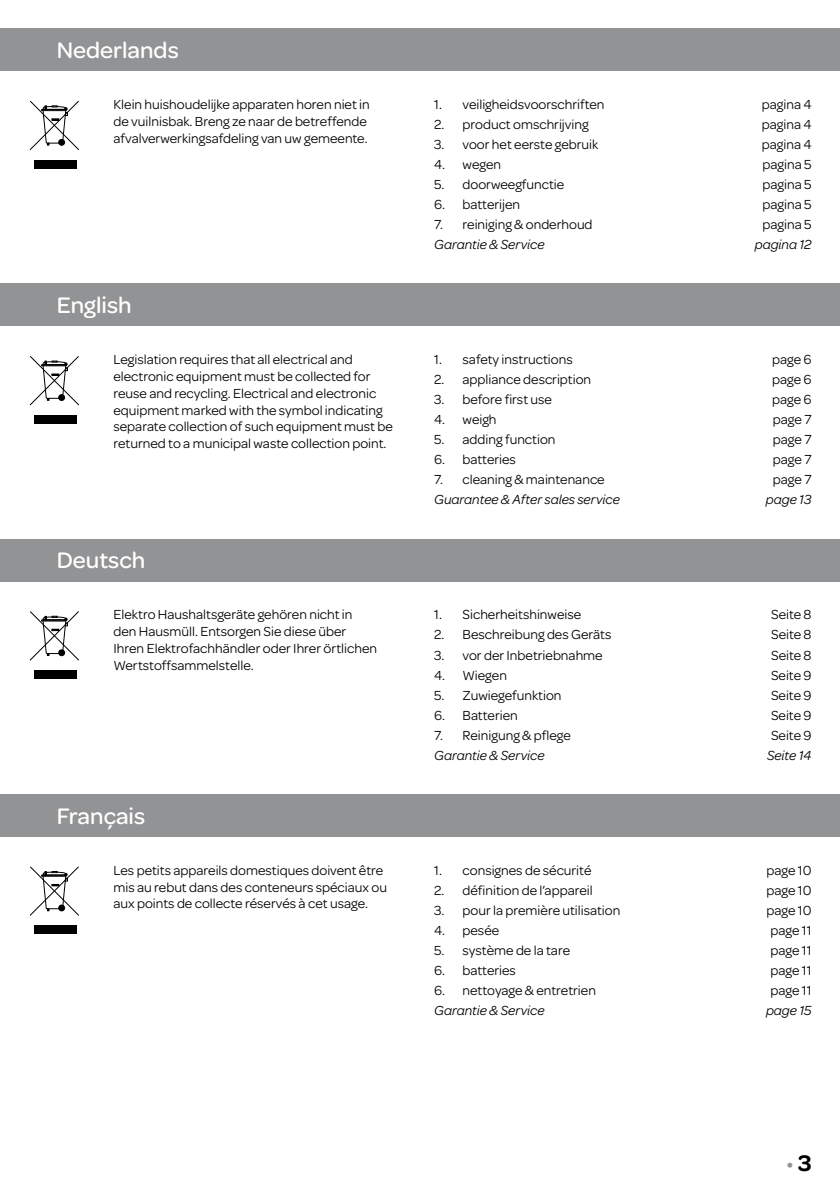
<style>
.page{position:relative;width:840px;height:1191px;background:#fff}
.page>*{position:absolute;margin:0;border:0;box-sizing:border-box;transform-origin:0 0}
.t1{font:500 24px "Omnes";color:#fff}
.t2{font:24px "Omnes";color:#929395}
.t3{font:14px/16.8px "Omnes";color:#000}
.t4{font:italic 14px "Omnes";color:#000}
.s1{font-weight:600;color:#000}
</style>
<div class="page">
<div style="left:0;top:28px;width:839px;height:43px;background:#929395"></div>
<div style="left:0;top:283px;width:839px;height:43px;background:#929395"></div>
<div style="left:0;top:539px;width:839px;height:42px;background:#929395"></div>
<div style="left:0;top:794px;width:839px;height:42px;background:#929395"></div>
<svg style="left:29px;top:100px;width:50px;height:50px"></svg>
<div style="left:34px;top:160px;width:42px;height:8px;background:#000"></div>
<svg style="left:29px;top:356px;width:50px;height:50px"></svg>
<div style="left:34px;top:415px;width:42px;height:8px;background:#000"></div>
<svg style="left:29px;top:611px;width:50px;height:50px"></svg>
<div style="left:34px;top:670px;width:42px;height:9px;background:#000"></div>
<svg style="left:29px;top:866px;width:50px;height:50px"></svg>
<div style="left:34px;top:925px;width:42px;height:9px;background:#000"></div>
<h1 class="t1" style="left:57px;top:33px;width:123px">Nederlands</h1>
<p class="t3" style="left:113px;top:95px;width:258px">Klein huishoudelijke apparaten horen niet in de vuilnisbak. Breng ze naar de betreffende afvalverwerkingsafdeling van uw gemeente.</p>
<h1 class="t1" style="left:57px;top:288px;width:76px">English</h1>
<p class="t3" style="left:113px;top:350px;width:281px">Legislation requires that all electrical and electronic equipment must be collected for reuse and recycling. Electrical and electronic equipment marked with the symbol indicating separate collection of such equipment must be returned to a municipal waste collection point.</p>
<h1 class="t1" style="left:57px;top:544px;width:90px">Deutsch</h1>
<p class="t3" style="left:113px;top:605px;width:265px">Elektro Haushaltsgeräte gehören nicht in den Hausmüll. Entsorgen Sie diese über Ihren Elektrofachhändler oder Ihrer örtlichen Wertstoffsammelstelle.</p>
<h1 class="t1" style="left:57px;top:799px;width:90px">Français</h1>
<p class="t3" style="left:113px;top:861px;width:275px">Les petits appareils domestiques doivent être mis au rebut dans des conteneurs spéciaux ou aux points de collecte réservés à cet usage.</p>
<p class="t3" style="left:434px;top:95px;width:172px">1. veiligheidsvoorschriften</p>
<p class="t3" style="left:761px;top:95px;width:51px">pagina 4</p>
<p class="t3" style="left:434px;top:115px;width:156px">2. product omschrijving</p>
<p class="t3" style="left:761px;top:115px;width:51px">pagina 4</p>
<p class="t3" style="left:434px;top:135px;width:165px">3. voor het eerste gebruik</p>
<p class="t3" style="left:761px;top:135px;width:51px">pagina 4</p>
<p class="t3" style="left:434px;top:155px;width:68px">4. wegen</p>
<p class="t3" style="left:762px;top:155px;width:51px">pagina 5</p>
<p class="t3" style="left:434px;top:175px;width:131px">5. doorweegfunctie</p>
<p class="t3" style="left:762px;top:175px;width:51px">pagina 5</p>
<p class="t3" style="left:434px;top:195px;width:87px">6. batterijen</p>
<p class="t3" style="left:762px;top:195px;width:51px">pagina 5</p>
<p class="t3" style="left:434px;top:215px;width:160px">7. reiniging &amp; onderhoud</p>
<p class="t3" style="left:762px;top:215px;width:51px">pagina 5</p>
<p class="t4" style="left:434px;top:235px;width:112px">Garantie &amp; Service</p>
<p class="t4" style="left:754px;top:235px;width:58px">pagina 12</p>
<p class="t3" style="left:434px;top:350px;width:140px">1. safety instructions</p>
<p class="t3" style="left:771px;top:350px;width:41px">page 6</p>
<p class="t3" style="left:434px;top:370px;width:158px">2. appliance description</p>
<p class="t3" style="left:771px;top:370px;width:41px">page 6</p>
<p class="t3" style="left:434px;top:390px;width:119px">3. before first use</p>
<p class="t3" style="left:771px;top:390px;width:41px">page 6</p>
<p class="t3" style="left:434px;top:410px;width:64px">4. weigh</p>
<p class="t3" style="left:772px;top:410px;width:40px">page 7</p>
<p class="t3" style="left:434px;top:430px;width:123px">5. adding function</p>
<p class="t3" style="left:772px;top:430px;width:40px">page 7</p>
<p class="t3" style="left:434px;top:450px;width:83px">6. batteries</p>
<p class="t3" style="left:772px;top:450px;width:40px">page 7</p>
<p class="t3" style="left:434px;top:470px;width:172px">7. cleaning &amp; maintenance</p>
<p class="t3" style="left:772px;top:470px;width:40px">page 7</p>
<p class="t4" style="left:434px;top:490px;width:187px">Guarantee &amp; After sales service</p>
<p class="t4" style="left:765px;top:490px;width:47px">page 13</p>
<p class="t3" style="left:434px;top:605px;width:148px">1. Sicherheitshinweise</p>
<p class="t3" style="left:770px;top:605px;width:42px">Seite 8</p>
<p class="t3" style="left:434px;top:625px;width:179px">2. Beschreibung des Geräts</p>
<p class="t3" style="left:770px;top:625px;width:42px">Seite 8</p>
<p class="t3" style="left:434px;top:645px;width:170px">3. vor der Inbetriebnahme</p>
<p class="t3" style="left:770px;top:645px;width:42px">Seite 8</p>
<p class="t3" style="left:434px;top:665px;width:74px">4. Wiegen</p>
<p class="t3" style="left:770px;top:665px;width:42px">Seite 9</p>
<p class="t3" style="left:434px;top:685px;width:129px">5. Zuwiegefunktion</p>
<p class="t3" style="left:770px;top:685px;width:42px">Seite 9</p>
<p class="t3" style="left:434px;top:705px;width:85px">6. Batterien</p>
<p class="t3" style="left:770px;top:705px;width:42px">Seite 9</p>
<p class="t3" style="left:434px;top:725px;width:138px">7. Reinigung &amp; pflege</p>
<p class="t3" style="left:770px;top:725px;width:42px">Seite 9</p>
<p class="t4" style="left:434px;top:745px;width:112px">Garantie &amp; Service</p>
<p class="t4" style="left:766px;top:745px;width:46px">Seite 14</p>
<p class="t3" style="left:434px;top:861px;width:159px">1. consignes de sécurité</p>
<p class="t3" style="left:766px;top:861px;width:47px">page 10</p>
<p class="t3" style="left:434px;top:881px;width:160px">2. définition de l’appareil</p>
<p class="t3" style="left:766px;top:881px;width:47px">page 10</p>
<p class="t3" style="left:434px;top:901px;width:187px">3. pour la première utilisation</p>
<p class="t3" style="left:766px;top:901px;width:47px">page 10</p>
<p class="t3" style="left:434px;top:921px;width:66px">4. pesée</p>
<p class="t3" style="left:770px;top:921px;width:43px">page 11</p>
<p class="t3" style="left:434px;top:941px;width:137px">5. système de la tare</p>
<p class="t3" style="left:770px;top:941px;width:43px">page 11</p>
<p class="t3" style="left:434px;top:961px;width:83px">6. batteries</p>
<p class="t3" style="left:770px;top:961px;width:43px">page 11</p>
<p class="t3" style="left:434px;top:981px;width:163px">6. nettoyage &amp; entretrien</p>
<p class="t3" style="left:770px;top:981px;width:43px">page 11</p>
<p class="t4" style="left:434px;top:1000px;width:112px">Garantie &amp; Service</p>
<p class="t4" style="left:765px;top:1000px;width:47px">page 15</p>
<h1 class="t2" style="left:785px;top:1146px;width:27px">•<span class="s1">3</span></h1>
</div>
